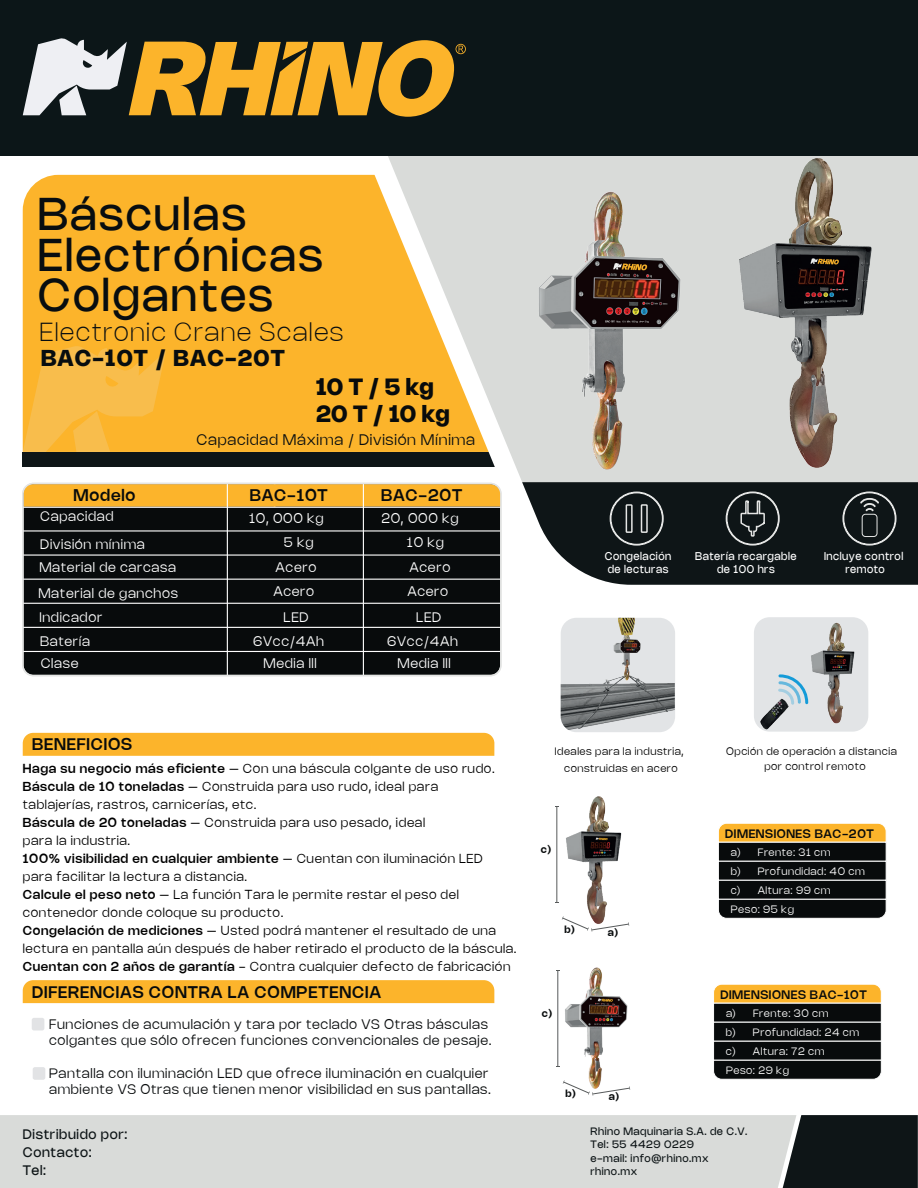
<style>
.page{position:relative;width:918px;height:1188px;background:#fff}
.page>*{position:absolute;margin:0;border:0;box-sizing:border-box;transform-origin:0 0}
.t1{font:45px/40.5px "Nohemi";letter-spacing:.05em;color:#080d10}
.t2{font:200 25.5px "Nohemi";letter-spacing:.05em;color:#080d10}
.t3{font:700 23.1px/27.6px "Nohemi";color:#080b0c}
.t4{font:700 22.5px "Nohemi";letter-spacing:.05em;color:#080d10}
.t5{font:500 16.5px "Nohemi";letter-spacing:.05em;color:#080b0c}
.t6{font:300 15px "Nohemi";letter-spacing:.05em;color:#080d10}
.t7{font:300 13.5px/16.2px "Nohemi";letter-spacing:.05em;color:#080b0c}
.t8{font:300 13.5px/24.6px "Nohemi";letter-spacing:.05em;color:#fff;text-align:center}
.t9{font:13.5px/18px "Nohemi";letter-spacing:.05em;color:#0e1517}
.t10{font:300 12.75px/18px "Nohemi";letter-spacing:.05em;color:#000001}
.t11{font:500 12px "Nohemi";letter-spacing:.05em;color:#080b0c}
.t12{font:11.1px/12.6px "Nohemi";letter-spacing:.05em;color:#fff;text-align:center;scale:.95 1}
.t13{font:300 10.5px/18.9px "Nohemi";letter-spacing:.05em;color:#fff}
.t14{font:300 10.5px/14.9px "Nohemi";letter-spacing:.05em;color:#000001}
.t15{font:10.5px/13.5px "Nohemi";letter-spacing:.05em;color:#0e1517}
.t16{font:600 10.5px "Nohemi";color:#080b0c}
.t17{font:600 10.2px "Nohemi";color:#080b0c}
.s1{font-weight:500}
</style>
<div class="page">
<div style="left:23px;top:175px;width:283px;height:277px;background:#fcb42b"></div>
<div style="left:23px;top:452px;width:570px;height:14px;background:#0e1517"></div>
<svg style="left:23px;top:346px;width:143px;height:106px;background:#f9b93f"></svg>
<svg style="left:306px;top:155px;width:612px;height:328px"></svg>
<div style="left:23px;top:733px;width:471px;height:23px;background:#fcb42b"></div>
<div style="left:23px;top:980px;width:471px;height:23px;background:#fcb42b"></div>
<div style="left:32px;top:1018px;width:12px;height:12px;background:#e2e3e5;border-radius:2px"></div>
<div style="left:0;top:1115px;width:783px;height:73px;background:#d9dbd9"></div>
<svg style="left:783px;top:1115px;width:135px;height:73px;background:#1d2325"></svg>
<div style="left:0;top:0;width:918px;height:155px;background:#0c1618"></div>
<svg style="left:23px;top:38px;width:443px;height:79px"></svg>
<svg style="left:718px;top:823px;width:169px;height:20px;background:#fcba3d"></svg>
<div style="left:718px;top:842px;width:168px;height:20px;background:#080b0c;border:1px solid #fff"></div>
<div style="left:718px;top:861px;width:168px;height:20px;background:#080b0c;border:1px solid #fff"></div>
<div style="left:718px;top:880px;width:168px;height:20px;background:#080b0c;border:1px solid #fff"></div>
<svg style="left:718px;top:899px;width:169px;height:20px;background:#252828"></svg>
<svg style="left:713px;top:984px;width:169px;height:19px;background:#fcba3d"></svg>
<div style="left:713px;top:1003px;width:169px;height:20px;background:#080b0c;border:1px solid #fff"></div>
<div style="left:713px;top:1022px;width:169px;height:20px;background:#080b0c;border:1px solid #fff"></div>
<div style="left:713px;top:1041px;width:169px;height:20px;background:#080b0c;border:1px solid #fff"></div>
<svg style="left:713px;top:1060px;width:169px;height:20px;background:#252728"></svg>
<div style="left:33px;top:1067px;width:12px;height:13px;background:#e2e3e5;border-radius:2px"></div>
<img style="left:508px;top:182px;width:200px;height:301px">
<img style="left:556px;top:967px;width:72px;height:113px">
<img style="left:694px;top:155px;width:213px;height:317px">
<img style="left:555px;top:796px;width:67px;height:120px">
<div style="left:754px;top:617px;width:114px;height:115px;background:#e2e4e6;border-radius:16px"></div>
<svg style="left:778px;top:674px;width:19px;height:23px"></svg>
<img style="left:754px;top:697px;width:40px;height:35px">
<img style="left:797px;top:622px;width:58px;height:102px">
<svg style="left:522px;top:482px;width:396px;height:103px;background:#272d2f"></svg>
<div style="left:641px;top:504px;width:7px;height:29px;border:2px solid #e4e5e4"></div>
<div style="left:626px;top:504px;width:7px;height:29px;border:2px solid #e4e5e4"></div>
<hr style="left:556px;top:807px;width:1px;height:96px;background:#575a5b">
<svg style="left:561px;top:916px;width:69px;height:16px"></svg>
<hr style="left:557px;top:971px;width:1px;height:96px;background:#575a5b">
<svg style="left:562px;top:1080px;width:69px;height:16px"></svg>
<img style="left:561px;top:618px;width:114px;height:112px">
<div style="left:23px;top:483px;width:478px;height:193px;background:#080b0c;border-radius:11px"></div>
<div style="left:25px;top:486px;width:474px;height:21px;background:#fcb42b"></div>
<hr style="left:23px;top:507px;width:478px;height:1px;background:#fff">
<hr style="left:23px;top:530px;width:478px;height:2px;background:#fff">
<hr style="left:23px;top:554px;width:478px;height:2px;background:#fff">
<hr style="left:23px;top:579px;width:478px;height:1px;background:#fff">
<hr style="left:23px;top:603px;width:478px;height:1px;background:#fff">
<hr style="left:23px;top:627px;width:478px;height:1px;background:#fff">
<hr style="left:23px;top:651px;width:478px;height:1px;background:#fff">
<hr style="left:227px;top:483px;width:1px;height:193px;background:#fff">
<hr style="left:363px;top:483px;width:1px;height:192px;background:#fff">
<div style="left:22px;top:483px;width:480px;height:193px;border:2px solid #e4e5e4;border-radius:11px"></div>
<h1 class="t1" style="left:38px;top:194px;width:287px">Básculas<br>Electrónicas<br>Colgantes</h1>
<h2 class="t2" style="left:40px;top:319px;width:305px">Electronic Crane Scales</h2>
<h3 class="t4" style="left:41px;top:344px;width:245px">BAC-10T / BAC-20T</h3>
<h3 class="t3" style="left:316px;top:372px;width:135px">10 T / 5 kg<br>20 T / 10 kg</h3>
<p class="t6" style="left:197px;top:432px;width:280px">Capacidad Máxima / División Mínima</p>
<p class="t5" style="left:74px;top:487px;width:63px">Modelo</p>
<p class="t5" style="left:250px;top:488px;width:80px">BAC-10T</p>
<p class="t5" style="left:381px;top:487px;width:83px">BAC-20T</p>
<p class="t8" style="left:40px;top:505px;width:75px">Capacidad</p>
<p class="t8" style="left:249px;top:507px;width:76px">10, 000 kg</p>
<p class="t8" style="left:381px;top:507px;width:79px">20, 000 kg</p>
<p class="t8" style="left:276px;top:530px;width:42px;line-height:25px">5 kg<br>Acero</p>
<p class="t8" style="left:40px;top:533px;width:106px">División mínima</p>
<p class="t8" style="left:407px;top:530px;width:39px">10 kg</p>
<p class="t8" style="left:38px;top:556px;width:141px;text-align:left">Material de carcasa<br>Material de ganchos<br>Indicador<br>Batería</p>
<p class="t8" style="left:41px;top:651px;width:39px">Clase</p>
<p class="t8" style="left:410px;top:556px;width:42px">Acero</p>
<p class="t8" style="left:273px;top:580px;width:42px">Acero</p>
<p class="t8" style="left:407px;top:580px;width:42px">Acero</p>
<p class="t8" style="left:284px;top:606px;width:27px">LED</p>
<p class="t8" style="left:416px;top:606px;width:27px">LED</p>
<p class="t8" style="left:253px;top:630px;width:72px">6Vcc/4Ah</p>
<p class="t8" style="left:387px;top:630px;width:72px">6Vcc/4Ah</p>
<p class="t8" style="left:264px;top:652px;width:55px">Media lll</p>
<p class="t8" style="left:398px;top:652px;width:55px">Media lll</p>
<p class="t12" style="left:605px;top:550px;width:71px;text-align:left">Congelación de lecturas</p>
<p class="t12" style="left:695px;top:550px;width:108px">Batería recargable de 100 hrs</p>
<p class="t12" style="left:824px;top:550px;width:85px">Incluye control remoto</p>
<p class="t5" style="left:32px;top:737px;width:102px">BENEFICIOS</p>
<p class="t10" style="left:23px;top:761px;width:495px"><span class="s1">Haga su negocio más eficiente</span> – Con una báscula colgante de uso rudo.<br><span class="s1">Báscula de 10 toneladas</span> – Construida para uso rudo, ideal para<br>tablajerías, rastros, carnicerías, etc.<br><span class="s1">Báscula de 20 toneladas</span> – Construida para uso pesado, ideal<br>para la industria.<br><span class="s1">100% visibilidad en cualquier ambiente</span> – Cuentan con iluminación LED<br>para facilitar la lectura a distancia.<br><span class="s1">Calcule el peso neto</span> – La función Tara le permite restar el peso del contenedor donde coloque su producto.<br><span class="s1">Congelación de mediciones</span> – Usted podrá mantener el resultado de una lectura en pantalla aún después de haber retirado el producto de la báscula.<br><span class="s1">Cuentan con 2 años de garantía</span> - Contra cualquier defecto de fabricación</p>
<p class="t5" style="left:32px;top:984px;width:350px">DIFERENCIAS CONTRA LA COMPETENCIA</p>
<p class="t7" style="left:49px;top:1017px;width:444px">Funciones de acumulación y tara por teclado VS Otras básculas colgantes que sólo ofrecen funciones convencionales de pesaje.</p>
<p class="t7" style="left:49px;top:1065px;width:443px">Pantalla con iluminación LED que ofrece iluminación en cualquier ambiente VS Otras que tienen menor visibilidad en sus pantallas.</p>
<p class="t9" style="left:23px;top:1125px;width:106px">Distribuido por:<br>Contacto:<br>Tel:</p>
<p class="t14" style="left:555px;top:744px;width:130px;line-height:16.8px;text-align:center">Ideales para la industria, construidas en acero</p>
<p class="t16" style="left:541px;top:844px;width:12px">c)</p>
<p class="t17" style="left:564px;top:925px;width:12px">b)</p>
<p class="t17" style="left:608px;top:927px;width:12px">a)</p>
<p class="t16" style="left:542px;top:1008px;width:12px">c)</p>
<p class="t17" style="left:565px;top:1089px;width:12px">b)</p>
<p class="t17" style="left:609px;top:1091px;width:12px">a)</p>
<p class="t14" style="left:764px;top:744px;width:134px;text-indent:-38px">Opción de operación a distancia por control remoto</p>
<p class="t11" style="left:725px;top:828px;width:150px">DIMENSIONES BAC-20T</p>
<p class="t13" style="left:731px;top:843px;width:135px">a) Frente: 31 cm<br>b) Profundidad: 40 cm c) Altura: 99 cm<br>Peso: 95 kg</p>
<p class="t13" style="left:727px;top:983px;width:105px">b)<br>c) Altura: 127 cm<br>Peso: 115 kg</p>
<p class="t11" style="left:720px;top:989px;width:148px">DIMENSIONES BAC-10T</p>
<p class="t13" style="left:726px;top:1004px;width:135px">a) Frente: 30 cm<br>b) Profundidad: 24 cm c) Altura: 72 cm<br>Peso: 29 kg</p>
<p class="t15" style="left:590px;top:1124px;width:158px">Rhino Maquinaria S.A. de C.V.<br>Tel: 55 4429 0229<br>e-mail: info@rhino.mx rhino.mx</p>
</div>
